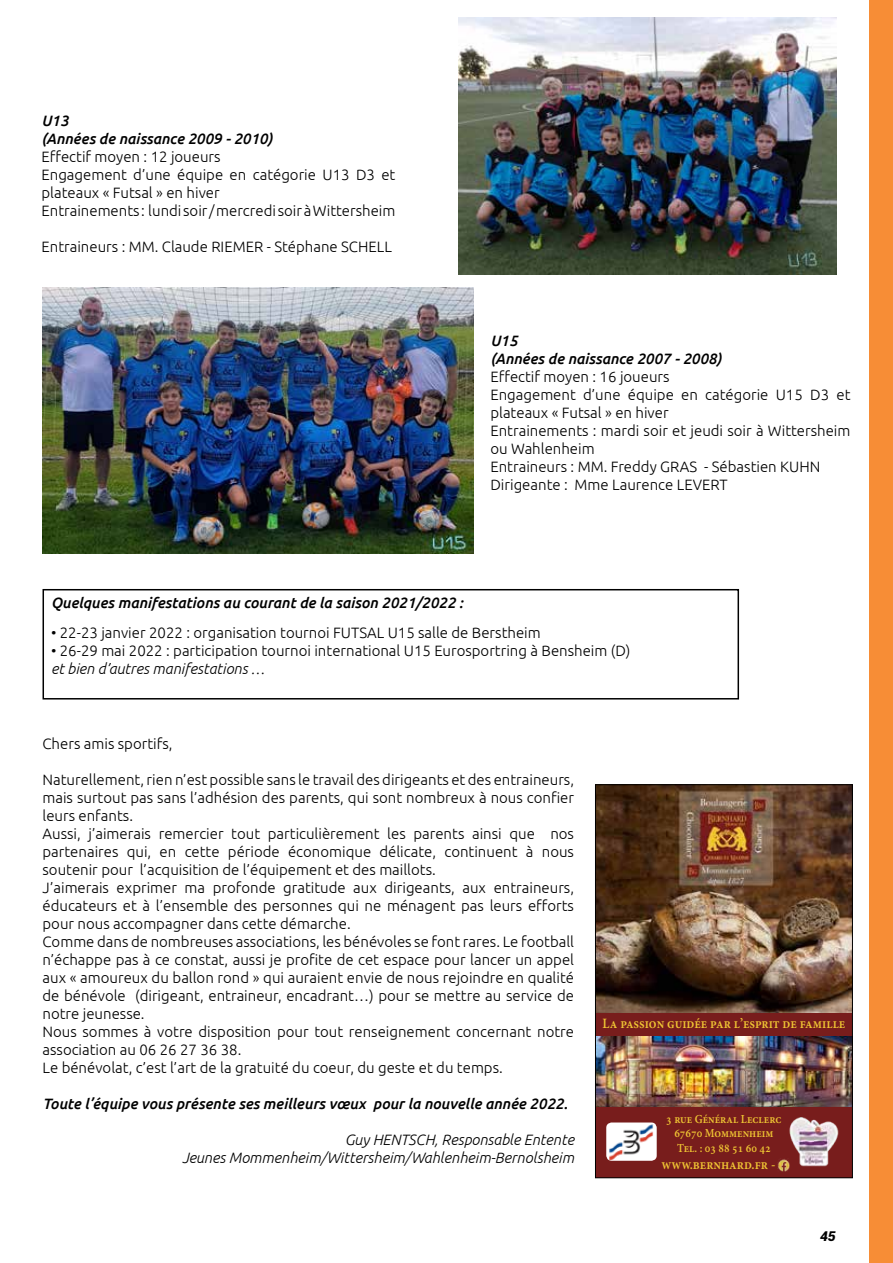
<style>
.page{position:relative;width:893px;height:1263px;background:#fff}
.page>*{position:absolute;margin:0;border:0;box-sizing:border-box;transform-origin:0 0}
.t1{font:300 15px/18px "Ubuntu";color:#000}
.t2{font:italic 500 15px/18px "Ubuntu";color:#000}
.t3{font:italic 300 15px/18px "Ubuntu";color:#000;text-align:right}
.t4{font:600 14.25px "Minion Pro";color:#efc533;scale:.9 1}
.t5{font:italic 900 13.5px "Roboto";color:#000}
.t6{font:600 12.3px/14.7px "Minion Pro";color:#efc533;text-align:center;scale:.9 1}
</style>
<div class="page">
<img style="left:459px;top:17px;width:377px;height:257px">
<img style="left:43px;top:287px;width:431px;height:267px">
<div style="left:870px;top:0;width:23px;height:1263px;background:#f78d36"></div>
<div style="left:595px;top:1006px;width:257px;height:172px;background:#781d1c"></div>
<img style="left:597px;top:786px;width:254px;height:226px">
<img style="left:606px;top:1122px;width:51px;height:39px">
<img style="left:789px;top:1117px;width:49px;height:49px">
<img style="left:597px;top:1037px;width:254px;height:70px">
<svg style="left:777px;top:1159px;width:12px;height:12px"></svg>
<div style="left:595px;top:784px;width:258px;height:394px;border:1px solid #000"></div>
<div style="left:43px;top:589px;width:696px;height:110px;border:2px solid #000"></div>
<p class="t2" style="left:41px;top:112px;width:233px">U13<br>(Années de naissance 2009 - 2010)</p>
<p class="t1" style="left:41px;top:148px;width:355px">Effectif moyen : 12 joueurs<br>Engagement d’une équipe en catégorie U13 D3 et plateaux « Futsal » en hiver<br>Entrainements : lundi soir / mercredi soir à Wittersheim</p>
<p class="t1" style="left:41px;top:238px;width:352px">Entraineurs : MM. Claude RIEMER - Stéphane SCHELL</p>
<p class="t2" style="left:490px;top:331px;width:233px">U15<br>(Années de naissance 2007 - 2008)</p>
<p class="t1" style="left:490px;top:367px;width:362px">Effectif moyen : 16 joueurs<br>Engagement d’une équipe en catégorie U15 D3 et plateaux « Futsal » en hiver<br>Entrainements : mardi soir et jeudi soir à Wittersheim ou Wahlenheim<br>Entraineurs : MM. Freddy GRAS - Sébastien KUHN Dirigeante : Mme Laurence LEVERT</p>
<p class="t2" style="left:51px;top:594px;width:414px">Quelques manifestations au courant de la saison 2021/2022 :</p>
<p class="t1" style="left:51px;top:624px;width:491px">• 22-23 janvier 2022 : organisation tournoi FUTSAL U15 salle de Berstheim</p>
<p class="t1" style="left:51px;top:642px;width:581px">• 26-29 mai 2022 : participation tournoi international U15 Eurosportring à Bensheim (D)</p>
<p class="t3" style="left:51px;top:660px;width:215px">et bien d’autres manifestations …</p>
<p class="t1" style="left:43px;top:734px;width:131px">Chers amis sportifs,</p>
<p class="t1" style="left:43px;top:770px;width:533px">Naturellement, rien n’est possible sans le travail des dirigeants et des entraineurs, mais surtout pas sans l’adhésion des parents, qui sont nombreux à nous confier leurs enfants.<br>Aussi, j’aimerais remercier tout particulièrement les parents ainsi que nos partenaires qui, en cette période économique délicate, continuent à nous soutenir pour l’acquisition de l’équipement et des maillots.<br>J’aimerais exprimer ma profonde gratitude aux dirigeants, aux entraineurs, éducateurs et à l’ensemble des personnes qui ne ménagent pas leurs efforts pour nous accompagner dans cette démarche.<br>Comme dans de nombreuses associations, les bénévoles se font rares. Le football n’échappe pas à ce constat, aussi je profite de cet espace pour lancer un appel aux « amoureux du ballon rond » qui auraient envie de nous rejoindre en qualité de bénévole (dirigeant, entraineur, encadrant…) pour se mettre au service de notre jeunesse.<br>Nous sommes à votre disposition pour tout renseignement concernant notre association au 06 26 27 36 38.<br>Le bénévolat, c’est l’art de la gratuité du coeur, du geste et du temps.</p>
<p class="t2" style="left:43px;top:1094px;width:527px">Toute l’équipe vous présente ses meilleurs vœux pour la nouvelle année 2022.</p>
<p class="t3" style="left:182px;top:1130px;width:393px">Guy HENTSCH, Responsable Entente<br>Jeunes Mommenheim/Wittersheim/Wahlenheim-Bernolsheim</p>
<p class="t4" style="left:602px;top:1013px;width:271px">La passion guidée par l’esprit de famille</p>
<p class="t6" style="left:666px;top:1111px;width:130px">3 rue Général Leclerc<br>67670 Mommenheim<br>Tel. : 03 88 51 60 42</p>
<p class="t4" style="left:661px;top:1154px;width:128px">www.bernhard.fr -</p>
<p class="t5" style="left:820px;top:1227px;width:17px">45</p>
</div>
